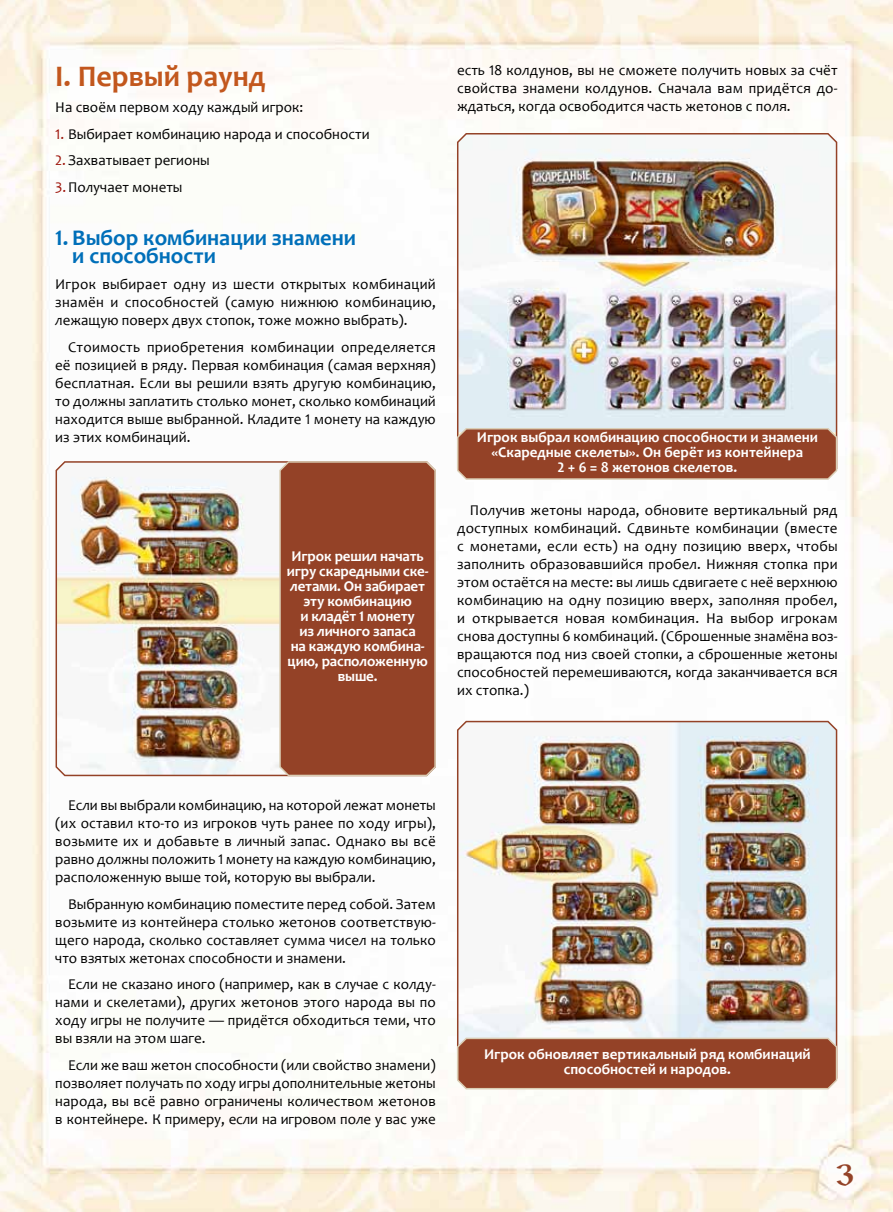
<style>
.page{position:relative;width:893px;height:1212px;background:#fff}
.page>*{position:absolute;margin:0;border:0;box-sizing:border-box;transform-origin:0 0}
.t1{font:700 30px "Candara";color:#c2571d}
.t2{font:27px "Vinque";color:#944227}
.t3{font:700 22.5px/18px "Candara";color:#006fb9}
.t4{font:15px/18px "Candara";color:#000;text-align:justify}
.t5{font:700 15px/15px "Candara";color:#fff;text-align:center}
.s1{color:#9c1006}
</style>
<div class="page">
<img style="left:0;top:0;width:893px;height:1212px">
<img style="left:55px;top:460px;width:224px;height:317px">
<div style="left:279px;top:460px;width:158px;height:317px;background:#944227"></div>
<img style="left:456px;top:132px;width:382px;height:295px">
<svg style="left:456px;top:427px;width:382px;height:53px;background:#9b5036"></svg>
<img style="left:456px;top:719px;width:382px;height:317px">
<svg style="left:456px;top:1036px;width:382px;height:54px;background:#9d533a"></svg>
<h1 class="t1" style="left:55px;top:57px;width:212px">I. Первый раунд</h1>
<p class="t4" style="left:55px;top:98px;width:249px">На своём первом ходу каждый игрок:</p>
<p class="t4" style="left:55px;top:125px;width:316px"><span class="s1">1.</span> Выбирает комбинацию народа и способности</p>
<p class="t4" style="left:55px;top:147px;width:156px;line-height:26.5px"><span class="s1">2.</span> Захватывает регионы<br><span class="s1">3.</span>Получает монеты</p>
<h3 class="t3" style="left:72px;top:228px;width:285px;text-indent:-17px">1. Выбор комбинации знамени и способности</h3>
<p class="t4" style="left:55px;top:275px;width:382px">Игрок выбирает одну из шести открытых комбинаций знамён и способностей (самую нижнюю комбинацию, лежащую поверх двух стопок, тоже можно выбрать).</p>
<p class="t4" style="left:55px;top:338px;width:382px;text-indent:13px">Стоимость приобретения комбинации определяется её позицией в ряду. Первая комбинация (самая верхняя) бесплатная. Если вы решили взять другую комбинацию, то должны заплатить столько монет, сколько комбинаций находится выше выбранной. Кладите 1 монету на каждую из этих комбинаций.</p>
<p class="t5" style="left:287px;top:548px;width:143px">Игрок решил начать игру скаредными ске&shy;летами. Он забирает эту комбинацию<br>и кладёт 1 монету<br>из личного запаса<br>на каждую комбина&shy;цию, расположенную выше.</p>
<p class="t4" style="left:457px;top:61px;width:382px">есть 18 колдунов, вы не сможете получить новых за счёт свойства знамени колдунов. Сначала вам придётся до&shy;ждаться, когда освободится часть жетонов с поля.</p>
<p class="t5" style="left:477px;top:429px;width:342px">Игрок выбрал комбинацию способности и знамени «Скаредные скелеты». Он берёт из контейнера<br>2 + 6 = 8 жетонов скелетов.</p>
<p class="t4" style="left:457px;top:501px;width:382px;text-indent:13px">Получив жетоны народа, обновите вертикальный ряд доступных комбинаций. Сдвиньте комбинации (вместе с монетами, если есть) на одну позицию вверх, чтобы заполнить образовавшийся пробел. Нижняя стопка при этом остаётся на месте: вы лишь сдвигаете с неё верхнюю комбинацию на одну позицию вверх, заполняя пробел, и открывается новая комбинация. На выбор игрокам снова доступны 6 комбинаций. (Сброшенные знамёна воз&shy;вращаются под низ своей стопки, а сброшенные жетоны способностей перемешиваются, когда заканчивается вся их стопка.)</p>
<p class="t4" style="left:55px;top:796px;width:382px;text-indent:13px">Если вы выбрали комбинацию, на которой лежат монеты (их оставил кто-то из игроков чуть ранее по ходу игры), возьмите их и добавьте в личный запас. Однако вы всё равно должны положить 1 монету на каждую комбинацию, расположенную выше той, которую вы выбрали.</p>
<p class="t4" style="left:55px;top:895px;width:382px;text-indent:13px">Выбранную комбинацию поместите перед собой. Затем возьмите из контейнера столько жетонов соответствую&shy;щего народа, сколько составляет сумма чисел на только что взятых жетонах способности и знамени.</p>
<p class="t4" style="left:55px;top:975px;width:382px;text-indent:13px">Если не сказано иного (например, как в случае с колду&shy;нами и скелетами), других жетонов этого народа вы по ходу игры не получите — придётся обходиться теми, что вы взяли на этом шаге.</p>
<p class="t4" style="left:55px;top:1056px;width:382px;text-indent:13px">Если же ваш жетон способности (или свойство знамени) позволяет получать по ходу игры дополнительные жетоны народа, вы всё равно ограничены количеством жетонов в контейнере. К примеру, если на игровом поле у вас уже</p>
<p class="t5" style="left:484px;top:1046px;width:328px">Игрок обновляет вертикальный ряд комбинаций способностей и народов.</p>
<h2 class="t2" style="left:836px;top:1158px;width:19px">3</h2>
</div>
